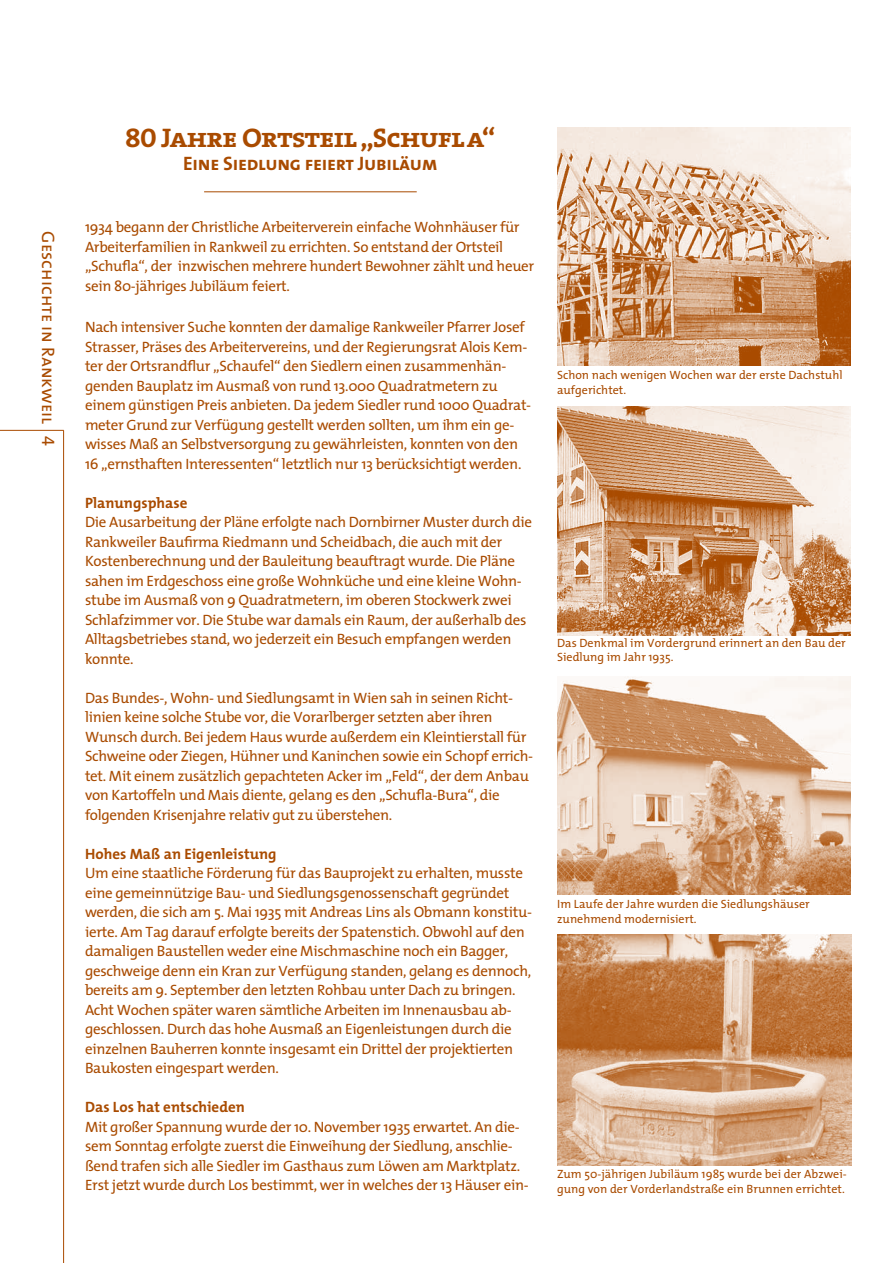
<style>
.page{position:relative;width:893px;height:1263px;background:#fff}
.page>*{position:absolute;margin:0;border:0;box-sizing:border-box;transform-origin:0 0}
.t1{font:27px "The Serif Bold Caps";letter-spacing:-.03em;color:#a94b00;scale:1.05 1}
.t2{font:19.5px "The Mix Bold Caps";letter-spacing:-.015em;color:#a94b00}
.t3{font:18px "The Mix Caps";color:#a94b00}
.t4{font:15px/19.5px "The Mix";letter-spacing:-.02em;color:#a94b00}
.t5{font:700 15px "The Mix";color:#a94b00}
.t6{font:12px/14.4px "The Mix";color:#a94b00}
</style>
<div class="page">
<hr style="left:204px;top:191px;width:213px;height:1px;background:#a94b00">
<img style="left:557px;top:128px;width:293px;height:238px">
<img style="left:557px;top:676px;width:293px;height:219px">
<img style="left:557px;top:406px;width:293px;height:229px">
<img style="left:557px;top:935px;width:294px;height:230px">
<hr style="left:63px;top:430px;width:1px;height:833px;background:#a94b00">
<hr style="left:0;top:430px;width:64px;height:1px;background:#a94b00">
<p class="t3" style="left:63px;top:231px;width:216px;rotate:90deg">Geschichte in Rankweil 4</p>
<h1 class="t1" style="left:125px;top:115px;width:354px">80 Jahre Ortsteil „Schufla“</h1>
<h2 class="t2" style="left:183px;top:147px;width:256px">Eine Siedlung feiert Jubiläum</h2>
<p class="t4" style="left:85px;top:217px;width:451px">1934 begann der Christliche Arbeiterverein einfache Wohnhäuser für Arbeiterfamilien in Rankweil zu errichten. So entstand der Ortsteil „Schufla“, der inzwischen mehrere hundert Bewohner zählt und heuer sein 80-jähriges Jubiläum feiert.</p>
<p class="t4" style="left:85px;top:317px;width:448px">Nach intensiver Suche konnten der damalige Rankweiler Pfarrer Josef Strasser, Präses des Arbeitervereins, und der Regierungsrat Alois Kem&shy;ter der Ortsrandflur „Schaufel“ den Siedlern einen zusammenhän&shy;genden Bauplatz im Ausmaß von rund 13.000 Quadratmetern zu einem günstigen Preis anbieten. Da jedem Siedler rund 1000 Quadrat&shy;meter Grund zur Verfügung gestellt werden sollten, um ihm ein ge&shy;wisses Maß an Selbstversorgung zu gewährleisten, konnten von den 16 „ernsthaften Interessenten“ letztlich nur 13 berücksichtigt werden.</p>
<p class="t5" style="left:85px;top:490px;width:104px">Planungsphase</p>
<p class="t4" style="left:85px;top:512px;width:449px">Die Ausarbeitung der Pläne erfolgte nach Dornbirner Muster durch die Rankweiler Baufirma Riedmann und Scheidbach, die auch mit der Kostenberechnung und der Bauleitung beauftragt wurde. Die Pläne sahen im Erdgeschoss eine große Wohnküche und eine kleine Wohn&shy;stube im Ausmaß von 9 Quadratmetern, im oberen Stockwerk zwei Schlafzimmer vor. Die Stube war damals ein Raum, der außerhalb des Alltagsbetriebes stand, wo jederzeit ein Besuch empfangen werden konnte.</p>
<p class="t4" style="left:85px;top:688px;width:450px">Das Bundes-, Wohn- und Siedlungsamt in Wien sah in seinen Richt&shy;linien keine solche Stube vor, die Vorarlberger setzten aber ihren Wunsch durch. Bei jedem Haus wurde außerdem ein Kleintierstall für Schweine oder Ziegen, Hühner und Kaninchen sowie ein Schopf errich&shy;tet. Mit einem zusätzlich gepachteten Acker im „Feld“, der dem Anbau von Kartoffeln und Mais diente, gelang es den „Schufla-Bura“, die folgenden Krisenjahre relativ gut zu überstehen.</p>
<p class="t5" style="left:85px;top:841px;width:193px">Hohes Maß an Eigenleistung</p>
<p class="t4" style="left:85px;top:863px;width:448px">Um eine staatliche Förderung für das Bauprojekt zu erhalten, musste eine gemeinnützige Bau- und Siedlungsgenossenschaft gegründet werden, die sich am 5. Mai 1935 mit Andreas Lins als Obmann konstitu&shy;ierte. Am Tag darauf erfolgte bereits der Spatenstich. Obwohl auf den damaligen Baustellen weder eine Mischmaschine noch ein Bagger, geschweige denn ein Kran zur Verfügung standen, gelang es dennoch, bereits am 9. September den letzten Rohbau unter Dach zu bringen.<br>Acht Wochen später waren sämtliche Arbeiten im Innenausbau ab&shy;geschlossen. Durch das hohe Ausmaß an Eigenleistungen durch die einzelnen Bauherren konnte insgesamt ein Drittel der projektierten Baukosten eingespart werden.</p>
<p class="t5" style="left:85px;top:1095px;width:161px">Das Los hat entschieden</p>
<p class="t4" style="left:85px;top:1117px;width:445px">Mit großer Spannung wurde der 10. November 1935 erwartet. An die&shy;sem Sonntag erfolgte zuerst die Einweihung der Siedlung, anschlie&shy;ßend trafen sich alle Siedler im Gasthaus zum Löwen am Marktplatz.<br>Erst jetzt wurde durch Los bestimmt, wer in welches der 13 Häuser ein-</p>
<p class="t6" style="left:557px;top:368px;width:287px">Schon nach wenigen Wochen war der erste Dachstuhl aufgerichtet.</p>
<p class="t6" style="left:557px;top:635px;width:290px">Das Denkmal im Vordergrund erinnert an den Bau der<br>Siedlung im Jahr 1935.</p>
<p class="t6" style="left:557px;top:897px;width:254px">Im Laufe der Jahre wurden die Siedlungshäuser zunehmend modernisiert.</p>
<p class="t6" style="left:557px;top:1166px;width:291px">Zum 50-jährigen Jubiläum 1985 wurde bei der Abzwei&shy;gung von der Vorderlandstraße ein Brunnen errichtet.</p>
</div>
